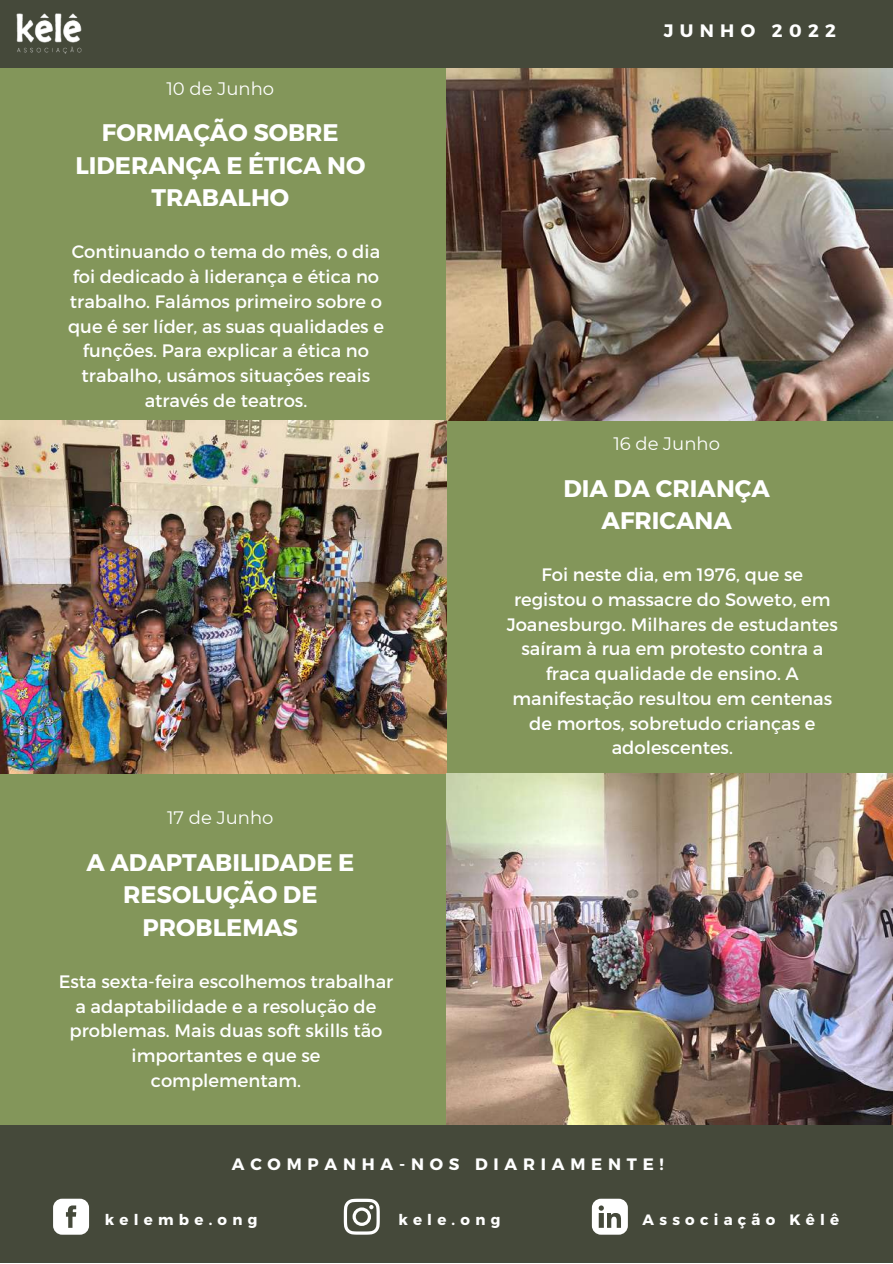
<style>
.page{position:relative;width:893px;height:1264px;background:#fff}
.page>*{position:absolute;margin:0;border:0;box-sizing:border-box;transform-origin:0 0}
.t1{font:700 24px/32.5px "Montserrat";color:#fff;text-align:center}
.t2{font:18px/24.8px "Montserrat";color:#fff;text-align:center}
.t3{font:700 18px "Montserrat";letter-spacing:.35em;color:#fff}
.t4{font:700 16.5px "Montserrat";letter-spacing:.35em;color:#fff}
.t5{font:700 15px "Montserrat";letter-spacing:.35em;color:#fff}
</style>
<div class="page">
<div style="left:0;top:0;width:892px;height:1262px;background:#83965a"></div>
<img style="left:446px;top:67px;width:446px;height:353px">
<img style="left:0;top:421px;width:446px;height:352px">
<img style="left:446px;top:774px;width:446px;height:351px">
<div style="left:0;top:0;width:892px;height:67px;background:#45493a"></div>
<div style="left:0;top:1125px;width:892px;height:137px;background:#45493a"></div>
<svg style="left:344px;top:1198px;width:36px;height:36px"></svg>
<svg style="left:53px;top:1198px;width:36px;height:36px"></svg>
<svg style="left:592px;top:1198px;width:35px;height:36px"></svg>
<img style="left:16px;top:13px;width:66px;height:41px">
<p class="t2" style="left:166px;top:76px;width:109px">10 de Junho</p>
<h1 class="t1" style="left:75px;top:115px;width:291px">FORMAÇÃO SOBRE<br>LIDERANÇA E ÉTICA NO<br>TRABALHO</h1>
<p class="t2" style="left:68px;top:239px;width:317px">Continuando o tema do mês, o dia foi dedicado à liderança e ética no trabalho. Falámos primeiro sobre o que é ser líder, as suas qualidades e funções. Para explicar a ética no trabalho, usámos situações reais através de teatros.</p>
<p class="t2" style="left:167px;top:805px;width:108px">17 de Junho</p>
<h1 class="t1" style="left:86px;top:844px;width:269px">A ADAPTABILIDADE E<br>RESOLUÇÃO DE<br>PROBLEMAS</h1>
<p class="t2" style="left:59px;top:968px;width:336px">Esta sexta-feira escolhemos trabalhar a adaptabilidade e a resolução de problemas. Mais duas soft skills tão importantes e que se complementam.</p>
<p class="t3" style="left:664px;top:19px;width:173px">JUNHO 2022</p>
<p class="t2" style="left:613px;top:431px;width:108px">16 de Junho</p>
<h1 class="t1" style="left:563px;top:470px;width:208px">DIA DA CRIANÇA<br>AFRICANA</h1>
<p class="t2" style="left:506px;top:561px;width:333px">Foi neste dia, em 1976, que se registou o massacre do Soweto, em<br>Joanesburgo. Milhares de estudantes saíram à rua em protesto contra a fraca qualidade de ensino. A manifestação resultou em centenas de mortos, sobretudo crianças e adolescentes.</p>
<p class="t4" style="left:232px;top:1153px;width:433px">ACOMPANHA-NOS DIARIAMENTE!</p>
<p class="t5" style="left:105px;top:1209px;width:154px">kelembe.ong</p>
<p class="t5" style="left:398px;top:1209px;width:103px">kele.ong</p>
<p class="t5" style="left:642px;top:1209px;width:198px">Associação Kêlê</p>
</div>
